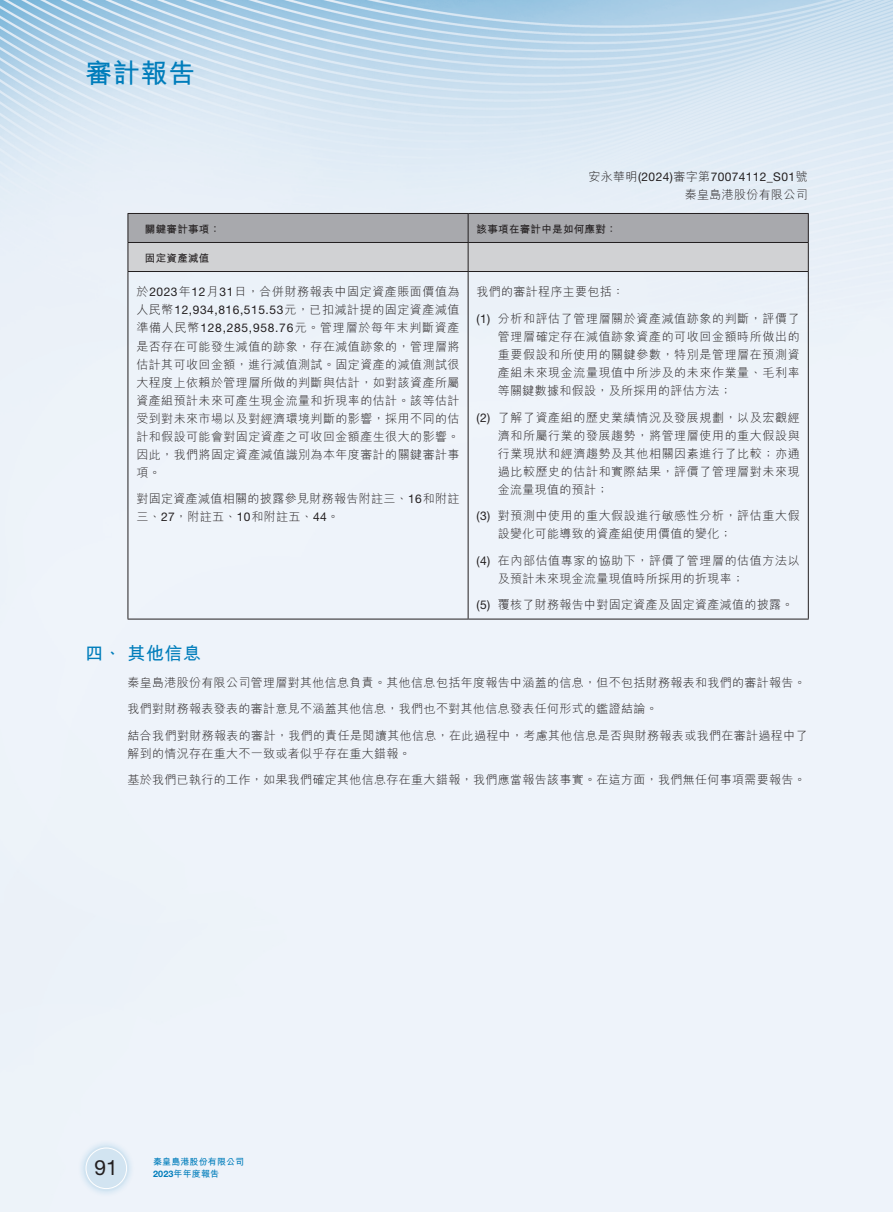
<style>
.page{position:relative;width:893px;height:1212px;background:#fff}
.page>*{position:absolute;margin:0;border:0;box-sizing:border-box;transform-origin:0 0}
.t1{font:700 27px "M Hei HK";color:#007dbb}
.t2{font:21px "Helvetica Neue LT Std";color:#231f20}
.t3{font:700 18px "M Hei HK";color:#007dbb}
.t4{font:300 12px/18px "M Hei HK";letter-spacing:.03em;color:#231f20;text-align:justify}
.t5{font:300 12px "M Hei HK";letter-spacing:.05em;color:#231f20}
.t6{font:12px "Helvetica Neue LT Std";letter-spacing:.03em;color:#231f20}
.t7{font:700 10.5px "M Hei HK";letter-spacing:.03em;color:#231f20}
.t8{font:700 9px "M Hei HK";letter-spacing:.015em;color:#007dbb}
.s1{font-family:"Helvetica Neue LT Std";font-weight:400}
.s2{font-family:"M Hei HK";font-weight:300}
.s3{font-family:"Helvetica Neue LT Std"}
</style>
<div class="page">
<img style="left:0;top:0;width:893px;height:1212px">
<div style="left:77px;top:1139px;width:59px;height:58px;background:#007dbb;opacity:.2"></div>
<div style="left:84px;top:1146px;width:45px;height:45px;background:#d2e4f1;border-radius:50%"></div>
<div style="left:86px;top:1147px;width:41px;height:42px;border:1px solid #fff;border-radius:50%"></div>
<svg style="left:128px;top:213px;width:681px;height:58px;background:#b6b7ba"></svg>
<hr style="left:128px;top:271px;width:340px;height:1px;background:#231f20">
<hr style="left:128px;top:272px;width:1px;height:347px;background:#231f20">
<hr style="left:468px;top:271px;width:341px;height:1px;background:#231f20">
<hr style="left:468px;top:272px;width:1px;height:347px;background:#231f20">
<hr style="left:808px;top:272px;width:1px;height:347px;background:#231f20">
<hr style="left:128px;top:619px;width:340px;height:1px;background:#231f20">
<hr style="left:468px;top:619px;width:341px;height:1px;background:#231f20">
<h1 class="t1" style="left:85px;top:53px;width:112px">審計報告</h1>
<p class="t7" style="left:145px;top:221px;width:77px">關鍵審計事項：</p>
<p class="t7" style="left:145px;top:250px;width:66px">固定資產減值</p>
<p class="t4" style="left:136px;top:283px;width:325px">於<span class="s1">2023</span>年<span class="s1">12</span>月<span class="s1">31</span>日，合併財務報表中固定資產賬面價值為人民幣<span class="s1">12,934,816,515.53</span>元，已扣減計提的固定資產減值準備人民幣<span class="s1">128,285,958.76</span>元。管理層於每年末判斷資產是否存在可能發生減值的跡象，存在減值跡象的，管理層將估計其可收回金額，進行減值測試。固定資產的減值測試很大程度上依賴於管理層所做的判斷與估計，如對該資產所屬資產組預計未來可產生現金流量和折現率的估計。該等估計受到對未來市場以及對經濟環境判斷的影響，採用不同的估計和假設可能會對固定資產之可收回金額產生很大的影響。因此，我們將固定資產減值識別為本年度審計的關鍵審計事項。</p>
<p class="t4" style="left:136px;top:489px;width:325px">對固定資產減值相關的披露參見財務報告附註三、<span class="s1">16</span>和附註三、<span class="s1">27</span>，附註五、<span class="s1">10</span>和附註五、<span class="s1">44</span>。</p>
<p class="t6" style="left:588px;top:169px;width:221px"><span class="s2">安永華明</span>(2024)<span class="s2">審字第</span>70074112 S_ 01<span class="s2">號</span></p>
<p class="t4" style="left:685px;top:185px;width:125px">秦皇島港股份有限公司</p>
<p class="t7" style="left:477px;top:221px;width:142px">該事項在審計中是如何應對：</p>
<p class="t4" style="left:477px;top:283px;width:149px">我們的審計程序主要包括：</p>
<p class="t5" style="left:498px;top:312px;width:303px">分析和評估了管理層關於資產減值跡象的判斷，評價了</p>
<p class="t6" style="left:477px;top:312px;width:15px">1( )</p>
<p class="t6" style="left:477px;top:410px;width:15px">2( )</p>
<p class="t6" style="left:477px;top:509px;width:15px">3( )</p>
<p class="t6" style="left:477px;top:553px;width:15px">4( )</p>
<p class="t6" style="left:477px;top:598px;width:15px">5( )</p>
<p class="t4" style="left:498px;top:327px;width:303px">管理層確定存在減值跡象資產的可收回金額時所做出的重要假設和所使用的關鍵參數，特別是管理層在預測資產組未來現金流量現值中所涉及的未來作業量、毛利率等關鍵數據和假設，及所採用的評估方法;</p>
<p class="t5" style="left:498px;top:411px;width:303px">了解了資產組的歷史業績情況及發展規劃，以及宏觀經</p>
<p class="t4" style="left:498px;top:426px;width:303px">濟和所屬行業的發展趨勢，將管理層使用的重大假設與行業現狀和經濟趨勢及其他相關因素進行了比較；亦通過比較歷史的估計和實際結果，評價了管理層對未來現金流量現值的預計;</p>
<p class="t5" style="left:498px;top:509px;width:303px">對預測中使用的重大假設進行敏感性分析，評估重大假</p>
<p class="t4" style="left:498px;top:524px;width:236px">設變化可能導致的資產組使用價值的變化;</p>
<p class="t5" style="left:498px;top:554px;width:303px">在內部估值專家的協助下，評價了管理層的估值方法以</p>
<p class="t4" style="left:498px;top:569px;width:248px">及預計未來現金流量現值時所採用的折現率;</p>
<p class="t4" style="left:498px;top:595px;width:297px">覆核了財務報告中對固定資產及固定資產減值的披露。</p>
<h3 class="t3" style="left:85px;top:640px;width:118px">四、其他信息</h3>
<p class="t4" style="left:128px;top:673px;width:680px">秦皇島港股份有限公司管理層對其他信息負責。其他信息包括年度報告中涵蓋的信息，但不包括財務報表和我們的審計報告。</p>
<p class="t4" style="left:128px;top:699px;width:532px">我們對財務報表發表的審計意見不涵蓋其他信息，我們也不對其他信息發表任何形式的鑑證結論。</p>
<p class="t4" style="left:128px;top:726px;width:682px">結合我們對財務報表的審計，我們的責任是閱讀其他信息，在此過程中，考慮其他信息是否與財務報表或我們在審計過程中了解到的情況存在重大不一致或者似乎存在重大錯報。</p>
<p class="t4" style="left:128px;top:771px;width:680px">基於我們已執行的工作，如果我們確定其他信息存在重大錯報，我們應當報告該事實。在這方面，我們無任何事項需要報告。</p>
<p class="t8" style="left:153px;top:1155px;width:93px">秦皇島港股份有限公司</p>
<h2 class="t2" style="left:95px;top:1155px;width:25px">91</h2>
<p class="t8" style="left:153px;top:1167px;width:68px"><span class="s3">2023</span>年年度報告</p>
</div>
